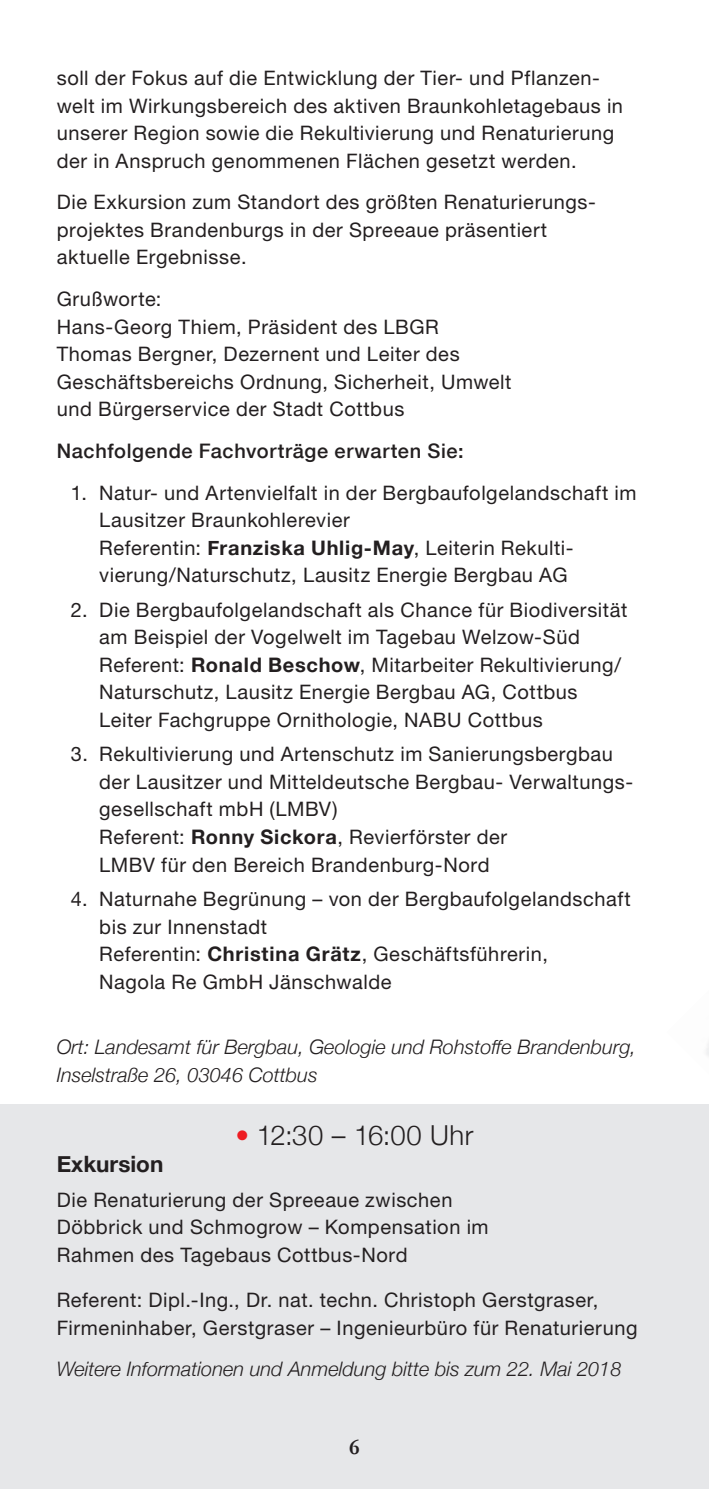
<style>
.page{position:relative;width:709px;height:1489px;background:#fff}
.page>*{position:absolute;margin:0;border:0;box-sizing:border-box;transform-origin:0 0}
.t1{font:300 27.5px "He N";letter-spacing:.015em;color:#231f20}
.t2{font:700 22.5px "He N";color:#231f20}
.t3{font:700 22.5px "Garamond";color:#231f20}
.t4{font:20px/27.5px "He N";letter-spacing:.03em;color:#231f20}
.t5{font:italic 300 20px/27.5px "He N";color:#231f20}
.t6{font:500 20px "He N";letter-spacing:.03em;color:#231f20}
.s1{font-weight:700}
.s2{color:#ee1d23}
</style>
<div class="page">
<img style="left:706px;top:1043px;width:3px;height:13px">
<div style="left:0;top:1104px;width:709px;height:384px;background:#e6e7e9"></div>
<p class="t4" style="left:57px;top:64px;width:568px">soll der Fokus auf die Entwicklung der Tier- und Pflanzen&shy;welt im Wirkungsbereich des aktiven Braunkohletagebaus in unserer Region sowie die Rekultivierung und Renaturierung der in Anspruch genommenen Flächen gesetzt werden.</p>
<p class="t4" style="left:57px;top:188px;width:540px">Die Exkursion zum Standort des größten Renaturierungs&shy;projektes Brandenburgs in der Spreeaue präsentiert aktuelle Ergebnisse.</p>
<p class="t4" style="left:57px;top:285px;width:456px">Grußworte:<br>Hans-Georg Thiem, Präsident des LBGR Thomas Bergner, Dezernent und Leiter des Geschäftsbereichs Ordnung, Sicherheit, Umwelt und Bürgerservice der Stadt Cottbus</p>
<p class="t6" style="left:57px;top:439px;width:408px">Nachfolgende Fachvorträge erwarten Sie:</p>
<p class="t4" style="left:99px;top:478px;width:539px;text-indent:-28px">1. Natur- und Artenvielfalt in der Bergbaufolgelandschaft im Lausitzer Braunkohlerevier<br>Referentin: <span class="s1">Franziska Uhlig-May</span>, Leiterin Rekulti&shy;vierung/Naturschutz, Lausitz Energie Bergbau AG</p>
<p class="t4" style="left:99px;top:595px;width:530px;text-indent:-28px">2. Die Bergbaufolgelandschaft als Chance für Biodiversität am Beispiel der Vogelwelt im Tagebau Welzow-Süd Referent: <span class="s1">Ronald Beschow</span>, Mitarbeiter Rekultivierung/ Naturschutz, Lausitz Energie Bergbau AG, Cottbus Leiter Fachgruppe Ornithologie, NABU Cottbus</p>
<p class="t4" style="left:99px;top:740px;width:535px;text-indent:-28px">3. Rekultivierung und Artenschutz im Sanierungsbergbau der Lausitzer und Mitteldeutsche Bergbau- Verwaltungs&shy;gesellschaft mbH (LMBV)<br>Referent: <span class="s1">Ronny Sickora</span>, Revierförster der<br>LMBV für den Bereich Brandenburg-Nord</p>
<p class="t4" style="left:99px;top:884px;width:533px;text-indent:-28px">4. Naturnahe Begrünung – von der Bergbaufolgelandschaft bis zur Innenstadt<br>Referentin: <span class="s1">Christina Grätz</span>, Geschäftsführerin,<br>Nagola Re GmbH Jänschwalde</p>
<p class="t5" style="left:57px;top:1033px;width:581px">Ort: Landesamt für Bergbau, Geologie und Rohstoffe Brandenburg,<br>Inselstraße 26, 03046 Cottbus</p>
<h1 class="t1" style="left:235px;top:1118px;width:239px"><span class="s2">•</span> 12:30 – 16:00 Uhr</h1>
<p class="t2" style="left:57px;top:1150px;width:108px">Exkursion</p>
<p class="t4" style="left:57px;top:1185px;width:433px">Die Renaturierung der Spreeaue zwischen<br>Döbbrick und Schmogrow – Kompensation im<br>Rahmen des Tagebaus Cottbus-Nord</p>
<p class="t4" style="left:57px;top:1285px;width:582px">Referent: Dipl.-Ing., Dr. nat. techn. Christoph Gerstgraser,<br>Firmeninhaber, Gerstgraser – Ingenieurbüro für Renaturierung</p>
<p class="t5" style="left:57px;top:1355px;width:566px">Weitere Informationen und Anmeldung bitte bis zum 22. Mai 2018</p>
<p class="t3" style="left:349px;top:1431px;width:12px">6</p>
</div>
